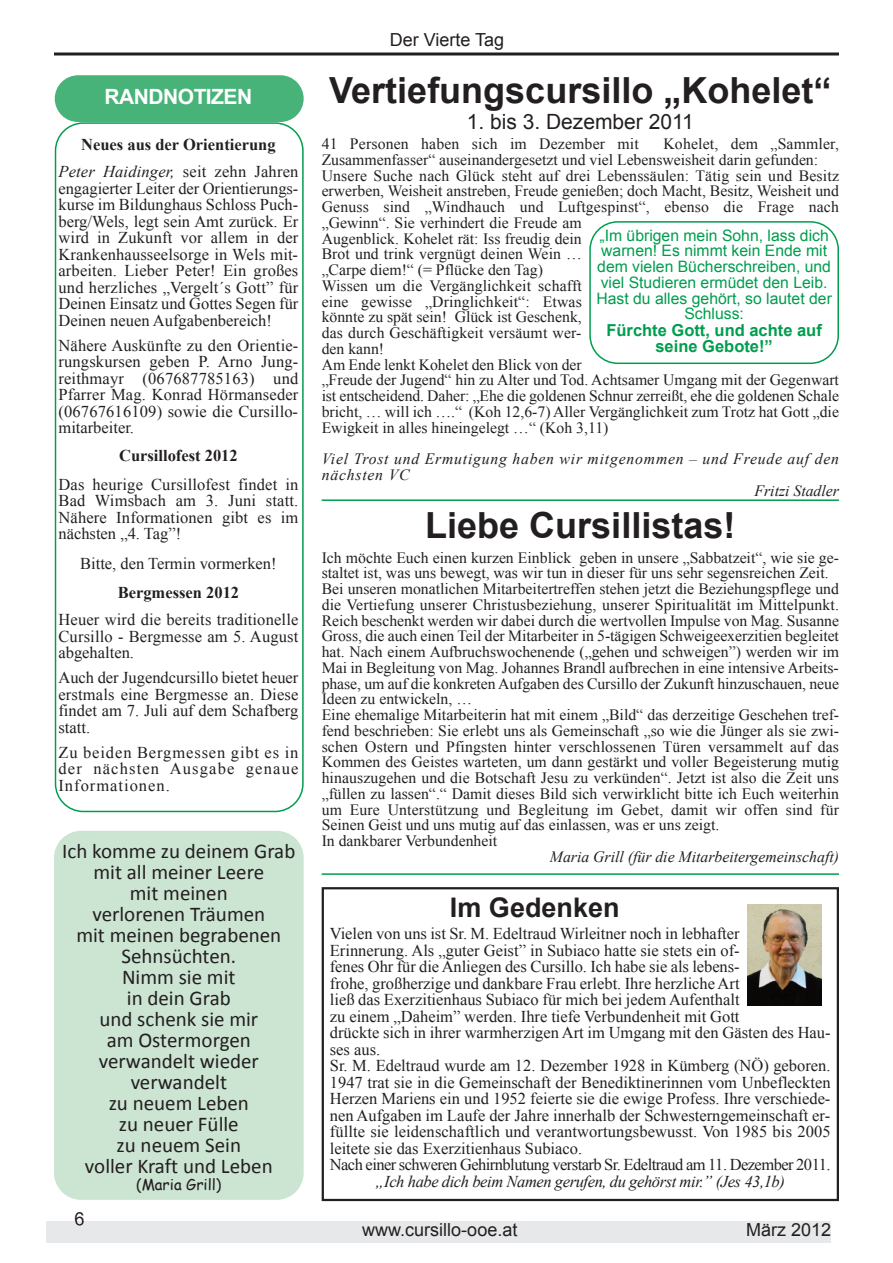
<style>
.page{position:relative;width:893px;height:1263px;background:#fff}
.page>*{position:absolute;margin:0;border:0;box-sizing:border-box;transform-origin:0 0}
.t1{font:700 36px "Arial";color:#231f20}
.t2{font:700 27px "Arial";color:#231f20}
.t3{font:21px/21px "Calibri";color:#231f20;text-align:center}
.t4{font:21px "Arial";color:#231f20}
.t5{font:700 21px "Arial";letter-spacing:-.025em;color:#fff}
.t6{font:18px "Arial";color:#231f20}
.t7{font:16.5px/16.5px "Times New Roman";color:#231f20;text-align:justify}
.t8{font:700 16.5px/27.2px "Times New Roman";color:#231f20;text-align:center}
.t9{font:italic 16.5px "Times New Roman";letter-spacing:-.025em;color:#231f20}
.t10{font:700 16.5px/16.5px "Arial";color:#009d4e;text-align:center}
.t11{font:15.75px/15.8px "Times New Roman";color:#231f20}
.t12{font:15.75px/15.8px "Arial";color:#009d4e;text-align:center}
.t13{font:italic 15.75px "Times New Roman";letter-spacing:.05em;color:#231f20}
.t14{font:italic 15.75px "Times New Roman";color:#231f20}
.t15{font:15px "Comic Sans MS";color:#231f20}
.s1{font-weight:400;font-style:italic}
.s2{font-weight:400}
</style>
<div class="page">
<svg style="left:589px;top:221px;width:250px;height:143px"></svg>
<svg style="left:55px;top:122px;width:249px;height:690px"></svg>
<div style="left:55px;top:75px;width:249px;height:47px;background:#47b379"></div>
<svg style="left:54px;top:52px;width:785px;height:4px;background:#595657"></svg>
<hr style="left:322px;top:499px;width:517px;height:2px;background:#009d4e">
<div style="left:54px;top:831px;width:250px;height:369px;background:#cce4d2"></div>
<div style="left:46px;top:1221px;width:785px;height:21px;background:#e7e8e9"></div>
<svg style="left:75px;top:1221px;width:9px;height:4px"></svg>
<hr style="left:322px;top:873px;width:517px;height:2px;background:#009d4e">
<div style="left:322px;top:887px;width:517px;height:314px;border:2px solid #231f20"></div>
<img style="left:747px;top:904px;width:74px;height:102px">
<h3 class="t5" style="left:105px;top:85px;width:149px">rAnDnotiZen</h3>
<p class="t8" style="left:59px;top:131px;width:241px">Neues aus der Orientierung<br><span class="s1">Peter Haidinger,</span> <span class="s2">seit zehn Jahren</span></p>
<p class="t7" style="left:58px;top:180px;width:241px">engagierter Leiter der Orientierungs&shy;kurse im Bildunghaus Schloss Puch&shy;berg/Wels, legt sein Amt zurück. Er wird in Zukunft vor allem in der Krankenhausseelsorge in Wels mit&shy;arbeiten. Lieber Peter! Ein großes und herzliches „Vergelt´s Gott” für Deinen Einsatz und Gottes Segen für Deinen neuen Aufgabenbereich!</p>
<p class="t7" style="left:58px;top:337px;width:241px">Nähere Auskünfte zu den Orientie&shy;rungskursen geben P. Arno Jung&shy;reithmayr (067687785163) und Pfarrer Mag. Konrad Hörmanseder (06767616109) sowie die Cursillo&shy;mitarbeiter.</p>
<p class="t8" style="left:119px;top:441px;width:120px">Cursillofest 2012</p>
<p class="t7" style="left:58px;top:476px;width:241px">Das heurige Cursillofest findet in Bad Wimsbach am 3. Juni statt.<br>Nähere Informationen gibt es im nächsten „4. Tag”!</p>
<p class="t7" style="left:80px;top:555px;width:198px">Bitte, den Termin vormerken!</p>
<p class="t8" style="left:118px;top:579px;width:123px">Bergmessen 2012</p>
<p class="t7" style="left:59px;top:611px;width:241px">Heuer wird die bereits traditionelle Cursillo - Bergmesse am 5. August abgehalten.</p>
<p class="t7" style="left:58px;top:669px;width:241px">Auch der Jugendcursillo bietet heuer erstmals eine Bergmesse an. Diese findet am 7. Juli auf dem Schafberg statt.</p>
<p class="t7" style="left:58px;top:744px;width:241px">Zu beiden Bergmessen gibt es in der nächsten Ausgabe genaue Informationen.</p>
<p class="t3" style="left:62px;top:842px;width:235px">Ich komme zu deinem Grab mit all meiner Leere<br>mit meinen<br>verlorenen Träumen<br>mit meinen begrabenen<br>Sehnsüchten.<br>Nimm sie mit<br>in dein Grab<br>und schenk sie mir<br>am Ostermorgen verwandelt wieder verwandelt<br>zu neuem Leben<br>zu neuer Fülle<br>zu neuem Sein<br>voller Kraft und Leben</p>
<p class="t15" style="left:136px;top:1173px;width:87px">(Maria Grill)</p>
<p class="t6" style="left:75px;top:1209px;width:12px">6</p>
<p class="t6" style="left:390px;top:29px;width:116px">Der Vierte Tag</p>
<h1 class="t1" style="left:329px;top:71px;width:504px">vertiefungscursillo „Kohelet“</h1>
<h3 class="t4" style="left:467px;top:110px;width:229px">1. bis 3. Dezember 2011</h3>
<p class="t11" style="left:322px;top:136px;width:519px;text-indent:342px">Kohelet, dem „Sammler, Zusammenfasser“ auseinandergesetzt und viel Lebensweisheit darin gefunden:<br>Unsere Suche nach Glück steht auf drei Lebenssäulen: Tätig sein und Besitz erwerben, Weisheit anstreben, Freude genießen; doch Macht, Besitz, Weisheit und Genuss sind „Windhauch und Luftgespinst“, ebenso die Frage nach „Gewinn“. Sie verhindert die Freude am<br>Augenblick. Kohelet rät: Iss freudig dein<br>Brot und trink vergnügt deinen Wein …<br>„Carpe diem!“ (= Pflücke den Tag)<br>Wissen um die Vergänglichkeit schafft<br>eine gewisse „Dringlichkeit“: Etwas<br>könnte zu spät sein! Glück ist Geschenk,<br>das durch Geschäftigkeit versäumt wer-<br>den kann!<br>Am Ende lenkt Kohelet den Blick von der<br>„Freude der Jugend“ hin zu Alter und Tod. Achtsamer Umgang mit der Gegenwart ist entscheidend. Daher: „Ehe die goldenen Schnur zerreißt, ehe die goldenen Schale bricht, … will ich ….“ (Koh 12,6-7) Aller Vergänglichkeit zum Trotz hat Gott „die Ewigkeit in alles hineingelegt …“ (Koh 3,11)</p>
<p class="t13" style="left:322px;top:450px;width:519px">Viel Trost und Ermutigung haben wir mitgenommen – und Freude auf den</p>
<p class="t13" style="left:322px;top:466px;width:89px">nächsten VC</p>
<p class="t14" style="left:754px;top:482px;width:86px">Fritzi Stadler</p>
<p class="t11" style="left:322px;top:136px;width:319px">41 Personen haben sich im Dezember mit</p>
<p class="t12" style="left:596px;top:227px;width:237px">„Im übrigen mein Sohn, lass dich warnen! Es nimmt kein Ende mit dem vielen Bücherschreiben, und viel Studieren ermüdet den Leib.<br>Hast du alles gehört, so lautet der<br>Schluss:</p>
<p class="t10" style="left:606px;top:322px;width:217px">Fürchte gott, und achte auf seine gebote!”</p>
<h1 class="t1" style="left:425px;top:505px;width:312px">liebe cursillistas!</h1>
<p class="t11" style="left:322px;top:549px;width:519px">Ich möchte Euch einen kurzen Einblick geben in unsere „Sabbatzeit“, wie sie ge&shy;staltet ist, was uns bewegt, was wir tun in dieser für uns sehr segensreichen Zeit.<br>Bei unseren monatlichen Mitarbeitertreffen stehen jetzt die Beziehungspflege und die Vertiefung unserer Christusbeziehung, unserer Spiritualität im Mittelpunkt.<br>Reich beschenkt werden wir dabei durch die wertvollen Impulse von Mag. Susanne Gross, die auch einen Teil der Mitarbeiter in 5-tägigen Schweigeexerzitien begleitet hat. Nach einem Aufbruchswochenende („gehen und schweigen”) werden wir im Mai in Begleitung von Mag. Johannes Brandl aufbrechen in eine intensive Arbeits&shy;phase, um auf die konkreten Aufgaben des Cursillo der Zukunft hinzuschauen, neue Ideen zu entwickeln, …<br>Eine ehemalige Mitarbeiterin hat mit einem „Bild“ das derzeitige Geschehen tref&shy;fend beschrieben: Sie erlebt uns als Gemeinschaft „so wie die Jünger als sie zwi&shy;schen Ostern und Pfingsten hinter verschlossenen Türen versammelt auf das Kommen des Geistes warteten, um dann gestärkt und voller Begeisterung mutig hinauszugehen und die Botschaft Jesu zu verkünden“. Jetzt ist also die Zeit uns „füllen zu lassen“.“ Damit dieses Bild sich verwirklicht bitte ich Euch weiterhin um Eure Unterstützung und Begleitung im Gebet, damit wir offen sind für Seinen Geist und uns mutig auf das einlassen, was er uns zeigt.<br>In dankbarer Verbundenheit</p>
<p class="t14" style="left:550px;top:848px;width:290px">Maria Grill (für die Mitarbeitergemeinschaft)</p>
<h2 class="t2" style="left:450px;top:892px;width:171px">im gedenken</h2>
<p class="t7" style="left:330px;top:925px;width:502px;text-align:left">Vielen von uns ist Sr. M. Edeltraud Wirleitner noch in lebhafter<br>Erinnerung. Als „guter Geist” in Subiaco hatte sie stets ein of-<br>fenes Ohr für die Anliegen des Cursillo. Ich habe sie als lebens-<br>frohe, großherzige und dankbare Frau erlebt. Ihre herzliche Art<br>ließ das Exerzitienhaus Subiaco für mich bei jedem Aufenthalt<br>zu einem „Daheim” werden. Ihre tiefe Verbundenheit mit Gott<br>drückte sich in ihrer warmherzigen Art im Umgang mit den Gästen des Hau&shy;ses aus.<br>Sr. M. Edeltraud wurde am 12. Dezember 1928 in Kümberg (NÖ) geboren.<br>1947 trat sie in die Gemeinschaft der Benediktinerinnen vom Unbefleckten Herzen Mariens ein und 1952 feierte sie die ewige Profess. Ihre verschiede&shy;nen Aufgaben im Laufe der Jahre innerhalb der Schwesterngemeinschaft er&shy;füllte sie leidenschaftlich und verantwortungsbewusst. Von 1985 bis 2005 leitete sie das Exerzitienhaus Subiaco.<br>Nach einer schweren Gehirnblutung verstarb Sr. Edeltraud am 11. Dezember 2011.</p>
<p class="t9" style="left:375px;top:1172px;width:411px">„Ich habe dich beim Namen gerufen, du gehörst mir.” (Jes 43,1b)</p>
<p class="t6" style="left:362px;top:1220px;width:157px">www.cursillo-ooe.at</p>
<p class="t6" style="left:746px;top:1220px;width:87px">März 2012</p>
</div>
